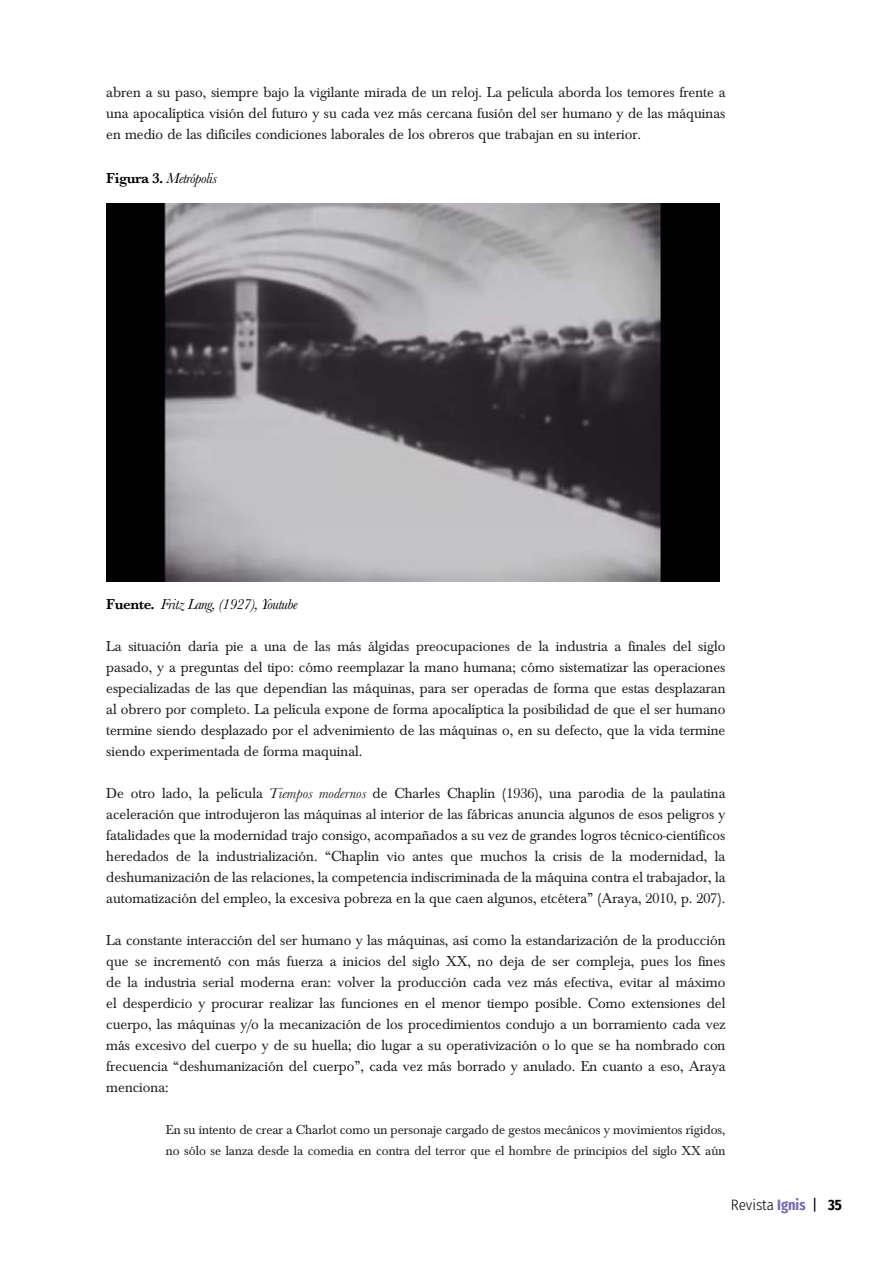
<style>
.page{position:relative;width:893px;height:1263px;background:#fff}
.page>*{position:absolute;margin:0;border:0;box-sizing:border-box;transform-origin:0 0}
.t1{font:15px/21px "Baskerville";color:#222;text-align:justify}
.t2{font:italic 15px "Baskerville";letter-spacing:-.03em;color:#000}
.t3{font:300 15px "Fira Sans Condensed";color:#000}
.t4{font:13.5px/21px "Baskerville";color:#222}
.s1{font-weight:600;font-style:normal}
.s2{font-style:italic}
.s3{font-weight:700;color:#7c6bae}
.s4{font-weight:400}
.s5{font-weight:700}
</style>
<div class="page">
<img style="left:107px;top:204px;width:612px;height:378px">
<p class="t1" style="left:106px;top:82px;width:621px">abren a su paso, siempre bajo la vigilante mirada de un reloj. La película aborda los temores frente a una apocalíptica visión del futuro y su cada vez más cercana fusión del ser humano y de las máquinas en medio de las difíciles condiciones laborales de los obreros que trabajan en su interior.</p>
<p class="t2" style="left:106px;top:168px;width:112px"><span class="s1">Figura 3.</span> Metrópolis</p>
<p class="t2" style="left:106px;top:594px;width:193px"><span class="s1">Fuente.</span> Fritz Lang, (1927), Youtube</p>
<p class="t1" style="left:106px;top:636px;width:621px">La situación daría pie a una de las más álgidas preocupaciones de la industria a finales del siglo pasado, y a preguntas del tipo: cómo reemplazar la mano humana; cómo sistematizar las operaciones especializadas de las que dependían las máquinas, para ser operadas de forma que estas desplazaran al obrero por completo. La película expone de forma apocalíptica la posibilidad de que el ser humano termine siendo desplazado por el advenimiento de las máquinas o, en su defecto, que la vida termine siendo experimentada de forma maquinal.</p>
<p class="t1" style="left:106px;top:783px;width:621px">De otro lado, la película <span class="s2">Tiempos modernos</span> de Charles Chaplin (1936), una parodia de la paulatina aceleración que introdujeron las máquinas al interior de las fábricas anuncia algunos de esos peligros y fatalidades que la modernidad trajo consigo, acompañados a su vez de grandes logros técnico-científicos heredados de la industrialización. “Chaplin vio antes que muchos la crisis de la modernidad, la deshumanización de las relaciones, la competencia indiscriminada de la máquina contra el trabajador, la automatización del empleo, la excesiva pobreza en la que caen algunos, etcétera” (Araya, 2010, p. 207).</p>
<p class="t1" style="left:106px;top:930px;width:621px">La constante interacción del ser humano y las máquinas, así como la estandarización de la producción que se incrementó con más fuerza a inicios del siglo XX, no deja de ser compleja, pues los fines de la industria serial moderna eran: volver la producción cada vez más efectiva, evitar al máximo el desperdicio y procurar realizar las funciones en el menor tiempo posible. Como extensiones del cuerpo, las máquinas y/o la mecanización de los procedimientos condujo a un borramiento cada vez más excesivo del cuerpo y de su huella; dio lugar a su operativización o lo que se ha nombrado con frecuencia “deshumanización del cuerpo”, cada vez más borrado y anulado. En cuanto a eso, Araya menciona:</p>
<p class="t4" style="left:166px;top:1119px;width:561px">En su intento de crear a Charlot como un personaje cargado de gestos mecánicos y movimientos rígidos, no sólo se lanza desde la comedia en contra del terror que el hombre de principios del siglo XX aún</p>
<p class="t3" style="left:731px;top:1194px;width:113px">Revista <span class="s3">Ignis</span> <span class="s4">|</span> <span class="s5">35</span></p>
</div>
